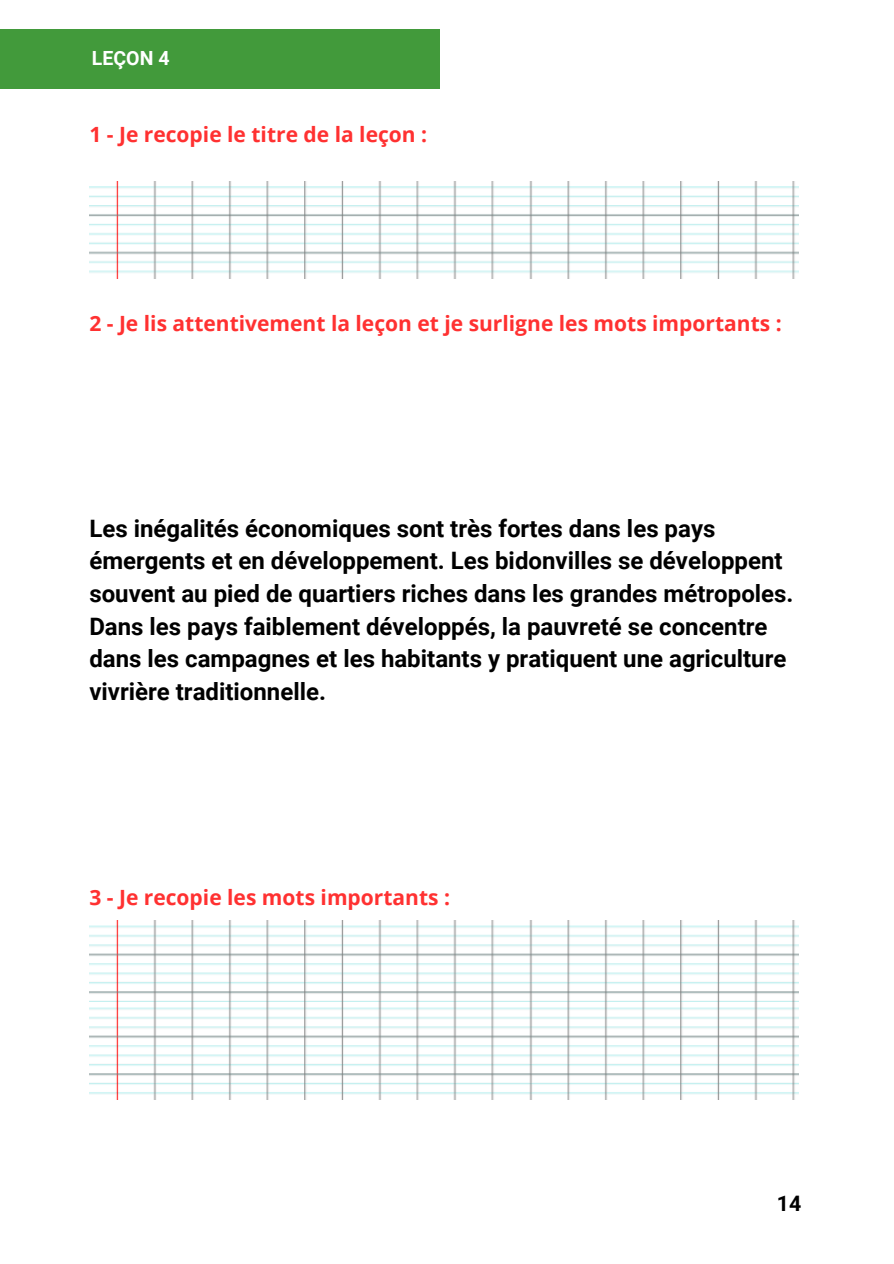
<style>
.page{position:relative;width:894px;height:1264px;background:#fff}
.page>*{position:absolute;margin:0;border:0;box-sizing:border-box;transform-origin:0 0}
.t1{font:700 24px/32.7px "Roboto";color:#000}
.t2{font:700 21.3px "Roboto";color:#000}
.t3{font:700 21px "Open Sans";color:#ff3131}
.t4{font:700 19.5px "Roboto";color:#fff}
</style>
<div class="page">
<div style="left:0;top:30px;width:440px;height:59px;background:#429a3b"></div>
<img style="left:497px;top:181px;width:301px;height:97px">
<img style="left:444px;top:181px;width:53px;height:97px">
<img style="left:89px;top:181px;width:355px;height:97px">
<img style="left:497px;top:920px;width:301px;height:82px">
<img style="left:444px;top:920px;width:53px;height:82px">
<img style="left:89px;top:920px;width:355px;height:82px">
<img style="left:497px;top:1002px;width:301px;height:97px">
<img style="left:444px;top:1002px;width:53px;height:97px">
<img style="left:89px;top:1002px;width:355px;height:97px">
<h2 class="t4" style="left:92px;top:46px;width:79px">LEÇON 4</h2>
<p class="t3" style="left:89px;top:119px;width:339px">1 - Je recopie le titre de la leçon :</p>
<p class="t3" style="left:89px;top:308px;width:693px">2 - Je lis attentivement la leçon et je surligne les mots importants :</p>
<p class="t1" style="left:89px;top:512px;width:705px">Les inégalités économiques sont très fortes dans les pays émergents et en développement. Les bidonvilles se développent souvent au pied de quartiers riches dans les grandes métropoles.<br>Dans les pays faiblement développés, la pauvreté se concentre dans les campagnes et les habitants y pratiquent une agriculture vivrière traditionnelle.</p>
<p class="t3" style="left:89px;top:882px;width:362px">3 - Je recopie les mots importants :</p>
<p class="t2" style="left:776px;top:1190px;width:26px">14</p>
</div>
